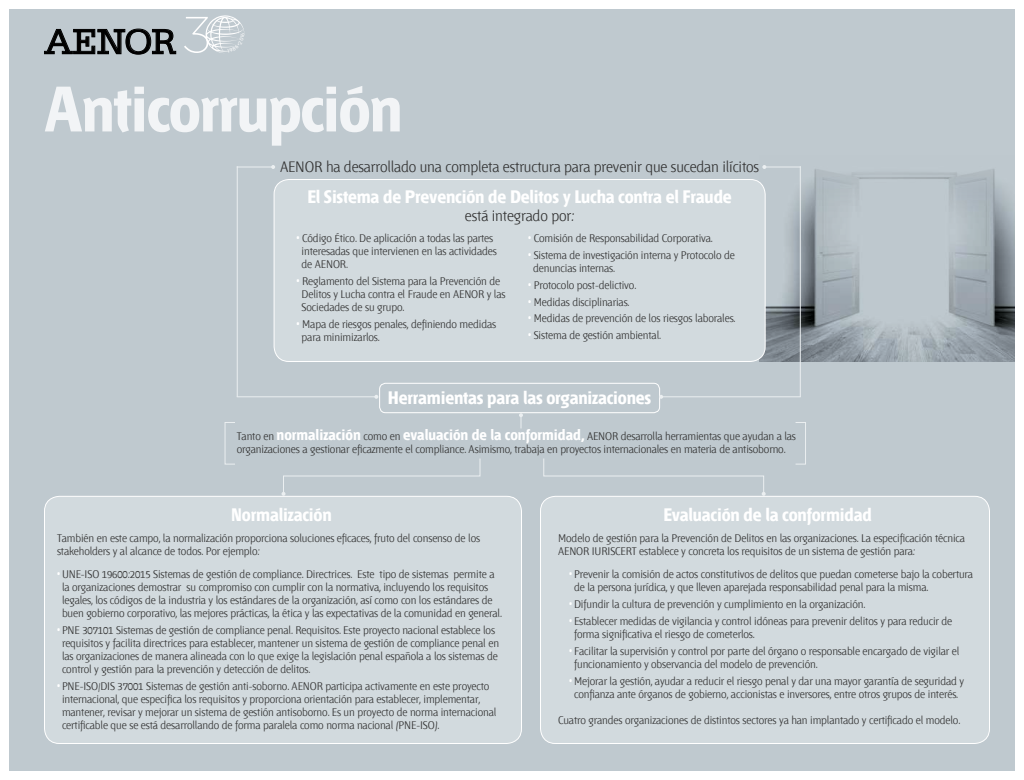
<style>
.page{position:relative;width:1024px;height:780px;background:#fff}
.page>*{position:absolute;margin:0;border:0;box-sizing:border-box;transform-origin:0 0}
.t1{font:700 64px "AENOR Fontana ND";letter-spacing:-.02em;color:#f2f4f6}
.t2{font:37.1px "Serifa Std";letter-spacing:-.03em;color:#000}
.t3{font:700 18px "AENOR Fontana ND";letter-spacing:-.01em;color:#fff}
.t4{font:15px "AENOR Fontana ND";letter-spacing:-.01em;color:#333}
.t5{font:11px/13px "AENOR Fontana ND";letter-spacing:-.01em;color:#333}
.t6{font:300 5.3px "Delta";color:#fff}
.s1{color:#fff}
.s2{font-weight:700;font-size:15px;color:#fff}
</style>
<div class="page">
<div style="left:4px;top:4px;width:1016px;height:772px;background:#bfc9cf"></div>
<div style="left:0;top:0;width:1024px;height:780px;border:9px solid #fff"></div>
<div style="left:225px;top:422px;width:11px;height:43px;border:1px solid #ebeff1"></div>
<div style="left:795px;top:422px;width:11px;height:43px;border:1px solid #ebeff1"></div>
<svg style="left:44px;top:29px;width:132px;height:25px"></svg>
<div style="left:379px;top:383px;width:281px;height:30px;border:1px solid #fff;border-radius:6px"></div>
<hr style="left:237px;top:166px;width:1px;height:231px;background:#ebeff1">
<hr style="left:237px;top:166px;width:36px;height:2px;background:#ebeff1">
<hr style="left:237px;top:396px;width:139px;height:1px;background:#ebeff1">
<svg style="left:374px;top:395px;width:4px;height:4px"></svg>
<img style="left:760px;top:155px;width:255px;height:207px">
<div style="left:44px;top:496px;width:478px;height:248px;background:#d2dade;border-radius:15px"></div>
<div style="left:44px;top:496px;width:478px;height:248px;border:1px solid #fff;border-radius:15px"></div>
<div style="left:540px;top:496px;width:450px;height:248px;background:#d2dade;border-radius:15px"></div>
<div style="left:540px;top:496px;width:450px;height:248px;border:1px solid #fff;border-radius:15px"></div>
<svg style="left:519px;top:413px;width:4px;height:16px"></svg>
<svg style="left:282px;top:458px;width:199px;height:38px"></svg>
<svg style="left:543px;top:458px;width:223px;height:38px"></svg>
<hr style="left:800px;top:166px;width:1px;height:231px;background:#ebeff1">
<hr style="left:764px;top:166px;width:37px;height:2px;background:#ebeff1">
<svg style="left:762px;top:165px;width:4px;height:4px"></svg>
<hr style="left:661px;top:396px;width:140px;height:1px;background:#ebeff1">
<svg style="left:659px;top:395px;width:4px;height:4px"></svg>
<div style="left:274px;top:180px;width:491px;height:182px;background:#d2dade;border-radius:15px"></div>
<div style="left:274px;top:179px;width:492px;height:183px;border:1px solid #fff;border-radius:15px"></div>
<svg style="left:184px;top:15px;width:60px;height:38px"></svg>
<h2 class="t2" style="left:44px;top:21px;width:134px">AENOR</h2>
<p class="t6" style="left:240px;top:36px;width:5px;rotate:-90deg">6</p>
<h1 class="t1" style="left:44px;top:79px;width:360px">Anticorrupción</h1>
<h3 class="t4" style="left:280px;top:160px;width:481px">AENOR ha desarrollado una completa estructura para prevenir que sucedan ilícitos</h3>
<h3 class="t3" style="left:307px;top:189px;width:426px">El Sistema de Prevención de Delitos y Lucha contra el Fraude</h3>
<h3 class="t4" style="left:465px;top:209px;width:111px">está integrado por:</h3>
<p class="t5" style="left:302px;top:232px;width:197px;text-indent:-5px"><span class="s1">•</span> Código Ético. De aplicación a todas las partes interesadas que intervienen en las actividades de AENOR.</p>
<p class="t5" style="left:302px;top:275px;width:206px;text-indent:-5px"><span class="s1">•</span> Reglamento del Sistema para la Prevención de<br>Delitos y Lucha contra el Fraude en AENOR y las<br>Sociedades de su grupo.</p>
<p class="t5" style="left:302px;top:318px;width:196px;text-indent:-5px"><span class="s1">•</span> Mapa de riesgos penales, definiendo medidas para minimizarlos.</p>
<p class="t5" style="left:528px;top:232px;width:186px"><span class="s1">•</span> Comisión de Responsabilidad Corporativa.</p>
<p class="t5" style="left:533px;top:249px;width:203px;text-indent:-5px"><span class="s1">•</span> Sistema de investigación interna y Protocolo de denuncias internas.</p>
<p class="t5" style="left:528px;top:279px;width:110px"><span class="s1">•</span> Protocolo post-delictivo.</p>
<p class="t5" style="left:528px;top:296px;width:103px"><span class="s1">•</span> Medidas disciplinarias.</p>
<p class="t5" style="left:528px;top:313px;width:209px"><span class="s1">•</span> Medidas de prevención de los riesgos laborales.</p>
<p class="t5" style="left:528px;top:330px;width:134px"><span class="s1">•</span> Sistema de gestión ambiental.</p>
<h3 class="t3" style="left:388px;top:389px;width:265px">Herramientas para las organizaciones</h3>
<p class="t5" style="left:237px;top:430px;width:561px">Tanto en <span class="s2">normalización</span> como en <span class="s2">evaluación de la conformidad,</span> AENOR desarrolla herramientas que ayudan a las organizaciones a gestionar eficazmente el compliance. Asimismo, trabaja en proyectos internacionales en materia de antisoborno.</p>
<h3 class="t3" style="left:231px;top:506px;width:102px">Normalización</h3>
<p class="t5" style="left:57px;top:532px;width:425px">También en este campo, la normalización proporciona soluciones eficaces, fruto del consenso de los stakeholders y al alcance de todos. Por ejemplo:</p>
<p class="t5" style="left:62px;top:568px;width:441px;text-indent:-5px"><span class="s1">•</span> UNE-ISO 19600:2015 Sistemas de gestión de compliance. Directrices. Este tipo de sistemas permite a la organizaciones demostrar su compromiso con cumplir con la normativa, incluyendo los requisitos legales, los códigos de la industria y los estándares de la organización, así como con los estándares de buen gobierno corporativo, las mejores prácticas, la ética y las expectativas de la comunidad en general.</p>
<p class="t5" style="left:62px;top:624px;width:439px;text-indent:-5px"><span class="s1">•</span> PNE 307101 Sistemas de gestión de compliance penal. Requisitos. Este proyecto nacional establece los requisitos y facilita directrices para establecer, mantener un sistema de gestión de compliance penal en las organizaciones de manera alineada con lo que exige la legislación penal española a los sistemas de control y gestión para la prevención y detección de delitos.</p>
<p class="t5" style="left:62px;top:680px;width:436px;text-indent:-5px"><span class="s1">•</span> PNE-ISO/DIS 37001 Sistemas de gestión anti-soborno. AENOR participa activamente en este proyecto internacional, que especifica los requisitos y proporciona orientación para establecer, implementar, mantener, revisar y mejorar un sistema de gestión antisoborno. Es un proyecto de norma internacional certificable que se está desarrollando de forma paralela como norma nacional (PNE-ISO).</p>
<h3 class="t3" style="left:663px;top:506px;width:210px">Evaluación de la conformidad</h3>
<p class="t5" style="left:558px;top:532px;width:408px">Modelo de gestión para la Prevención de Delitos en las organizaciones. La especificación técnica<br>AENOR IURISCERT establece y concreta los requisitos de un sistema de gestión para:</p>
<p class="t5" style="left:574px;top:568px;width:401px;text-indent:-5px"><span class="s1">•</span> Prevenir la comisión de actos constitutivos de delitos que puedan cometerse bajo la cobertura de la persona jurídica, y que lleven aparejada responsabilidad penal para la misma.</p>
<p class="t5" style="left:569px;top:598px;width:298px"><span class="s1">•</span> Difundir la cultura de prevención y cumplimiento en la organización.</p>
<p class="t5" style="left:574px;top:615px;width:380px;text-indent:-5px"><span class="s1">•</span> Establecer medidas de vigilancia y control idóneas para prevenir delitos y para reducir de forma significativa el riesgo de cometerlos.</p>
<p class="t5" style="left:574px;top:645px;width:387px;text-indent:-5px"><span class="s1">•</span> Facilitar la supervisión y control por parte del órgano o responsable encargado de vigilar el funcionamiento y observancia del modelo de prevención.</p>
<p class="t5" style="left:569px;top:675px;width:396px;text-align:center"><span class="s1">•</span> Mejorar la gestión, ayudar a reducir el riesgo penal y dar una mayor garantía de seguridad y confianza ante órganos de gobierno, accionistas e inversores, entre otros grupos de interés.</p>
<p class="t5" style="left:558px;top:714px;width:404px">Cuatro grandes organizaciones de distintos sectores ya han implantado y certificado el modelo.</p>
</div>
